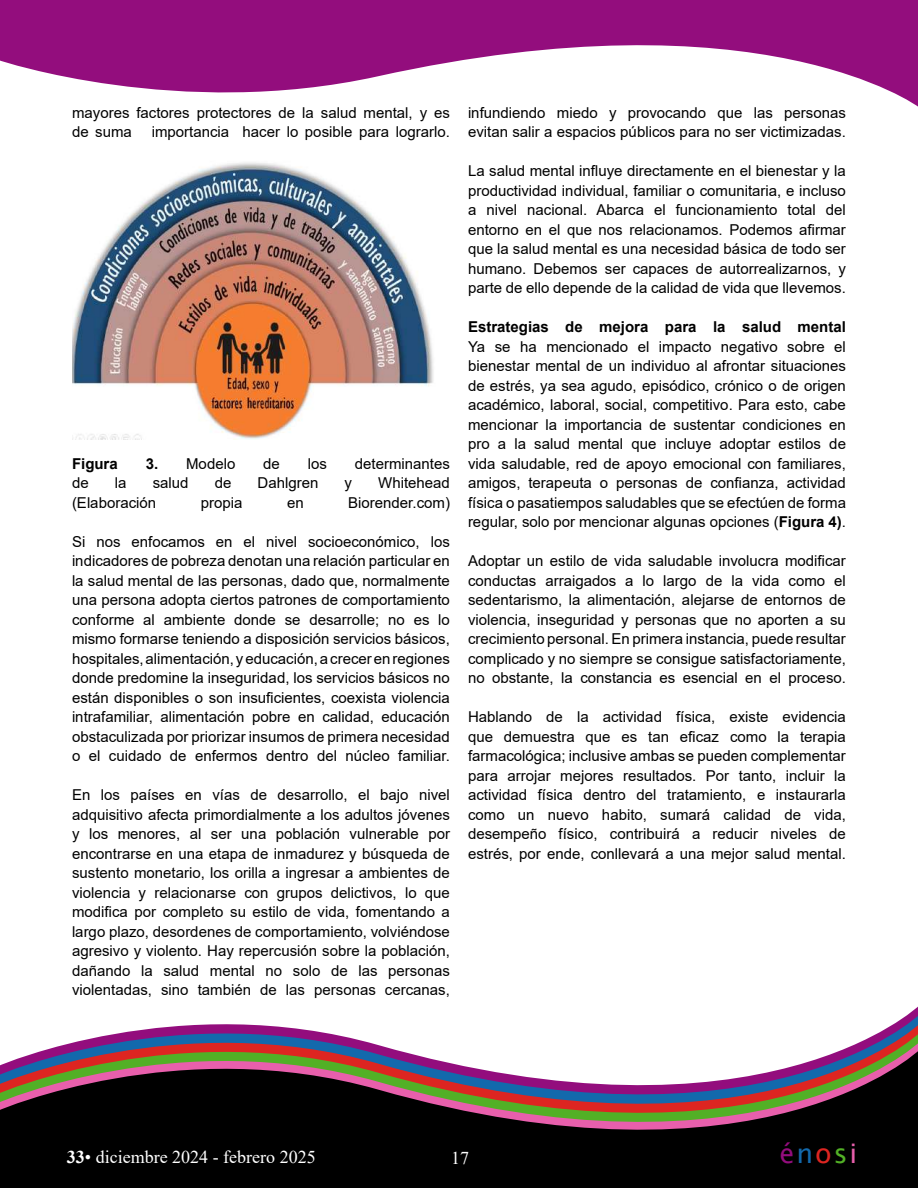
<style>
.page{position:relative;width:918px;height:1188px;background:#fff}
.page>*{position:absolute;margin:0;border:0;box-sizing:border-box;transform-origin:0 0}
.t1{font:27px "Lucida Sans";letter-spacing:.075em;color:#930d7d}
.t2{font:18px "Times New Roman";color:#fff}
.t3{font:15px/19.5px "Arial";color:#000;text-align:justify}
.t4{font:700 15px "Arial";color:#000}
.s1{font-weight:700}
.s2{color:#1369ac}
.s3{color:#dd2521}
.s4{color:#52b026}
.s5{color:#e85fac}
</style>
<div class="page">
<svg style="left:121px;top:1025px;width:797px;height:8px"></svg>
<svg style="left:0;top:1033px;width:918px;height:155px;background:#4a3d42"></svg>
<img style="left:72px;top:162px;width:362px;height:277px">
<svg style="left:0;top:0;width:918px;height:107px;fill:#930d7d"></svg>
<p class="t3" style="left:72px;top:102px;width:379px">mayores factores protectores de la salud mental, y es de suma</p>
<p class="t3" style="left:152px;top:122px;width:300px">importancia hacer lo posible para lograrlo.</p>
<p class="t4" style="left:72px;top:453px;width:47px">Figura</p>
<p class="t3" style="left:146px;top:453px;width:91px"><span class="s1">3.</span> Modelo</p>
<p class="t3" style="left:263px;top:453px;width:18px">de</p>
<p class="t3" style="left:308px;top:453px;width:21px">los</p>
<p class="t3" style="left:355px;top:453px;width:97px">determinantes</p>
<p class="t3" style="left:72px;top:473px;width:18px">de</p>
<p class="t3" style="left:115px;top:473px;width:13px">la</p>
<p class="t3" style="left:153px;top:473px;width:37px">salud</p>
<p class="t3" style="left:215px;top:473px;width:18px">de</p>
<p class="t3" style="left:258px;top:473px;width:62px">Dahlgren</p>
<p class="t3" style="left:345px;top:473px;width:9px">y</p>
<p class="t3" style="left:378px;top:473px;width:73px">Whitehead</p>
<p class="t3" style="left:72px;top:492px;width:86px">(Elaboración</p>
<p class="t3" style="left:201px;top:492px;width:43px">propia</p>
<p class="t3" style="left:287px;top:492px;width:18px">en</p>
<p class="t3" style="left:348px;top:492px;width:103px">Biorender.com)</p>
<p class="t3" style="left:72px;top:531px;width:380px">Si nos enfocamos en el nivel socioeconómico, los indicadores de pobreza denotan una relación particular en la salud mental de las personas, dado que, normalmente una persona adopta ciertos patrones de comportamiento conforme al ambiente donde se desarrolle; no es lo mismo formarse teniendo a disposición servicios básicos, hospitales, alimentación, y educación, a crecer en regiones donde predomine la inseguridad, los servicios básicos no están disponibles o son insuficientes, coexista violencia intrafamiliar, alimentación pobre en calidad, educación obstaculizada por priorizar insumos de primera necesidad o el cuidado de enfermos dentro del núcleo familiar.</p>
<p class="t3" style="left:72px;top:785px;width:380px">En los países en vías de desarrollo, el bajo nivel adquisitivo afecta primordialmente a los adultos jóvenes y los menores, al ser una población vulnerable por encontrarse en una etapa de inmadurez y búsqueda de sustento monetario, los orilla a ingresar a ambientes de violencia y relacionarse con grupos delictivos, lo que modifica por completo su estilo de vida, fomentando a largo plazo, desordenes de comportamiento, volviéndose agresivo y violento. Hay repercusión sobre la población, dañando la salud mental no solo de las personas violentadas, sino también de las personas cercanas,</p>
<p class="t3" style="left:468px;top:102px;width:379px">infundiendo miedo y provocando que las personas evitan salir a espacios públicos para no ser victimizadas.</p>
<p class="t3" style="left:468px;top:161px;width:379px">La salud mental influye directamente en el bienestar y la productividad individual, familiar o comunitaria, e incluso a nivel nacional. Abarca el funcionamiento total del entorno en el que nos relacionamos. Podemos afirmar que la salud mental es una necesidad básica de todo ser humano. Debemos ser capaces de autorrealizarnos, y parte de ello depende de la calidad de vida que llevemos.</p>
<p class="t4" style="left:468px;top:316px;width:379px">Estrategias de mejora para la salud mental</p>
<p class="t3" style="left:468px;top:336px;width:380px">Ya se ha mencionado el impacto negativo sobre el bienestar mental de un individuo al afrontar situaciones de estrés, ya sea agudo, episódico, crónico o de origen académico, laboral, social, competitivo. Para esto, cabe mencionar la importancia de sustentar condiciones en pro a la salud mental que incluye adoptar estilos de vida saludable, red de apoyo emocional con familiares, amigos, terapeuta o personas de confianza, actividad física o pasatiempos saludables que se efectúen de forma regular, solo por mencionar algunas opciones (<span class="s1">Figura 4)</span>.</p>
<p class="t3" style="left:468px;top:551px;width:380px">Adoptar un estilo de vida saludable involucra modificar conductas arraigados a lo largo de la vida como el sedentarismo, la alimentación, alejarse de entornos de violencia, inseguridad y personas que no aporten a su crecimiento personal. En primera instancia, puede resultar complicado y no siempre se consigue satisfactoriamente, no obstante, la constancia es esencial en el proceso.</p>
<p class="t3" style="left:468px;top:707px;width:379px">Hablando de la actividad física, existe evidencia que demuestra que es tan eficaz como la terapia farmacológica; inclusive ambas se pueden complementar para arrojar mejores resultados. Por tanto, incluir la actividad física dentro del tratamiento, e instaurarla como un nuevo habito, sumará calidad de vida, desempeño físico, contribuirá a reducir niveles de estrés, por ende, conllevará a una mejor salud mental.</p>
<p class="t2" style="left:67px;top:1144px;width:250px"><span class="s1">33</span>• diciembre 2024 - febrero 2025</p>
<p class="t2" style="left:451px;top:1145px;width:19px">17</p>
<h1 class="t1" style="left:779px;top:1138px;width:80px">é<span class="s2">n</span><span class="s3">o</span><span class="s4">s</span><span class="s5">i</span></h1>
</div>
